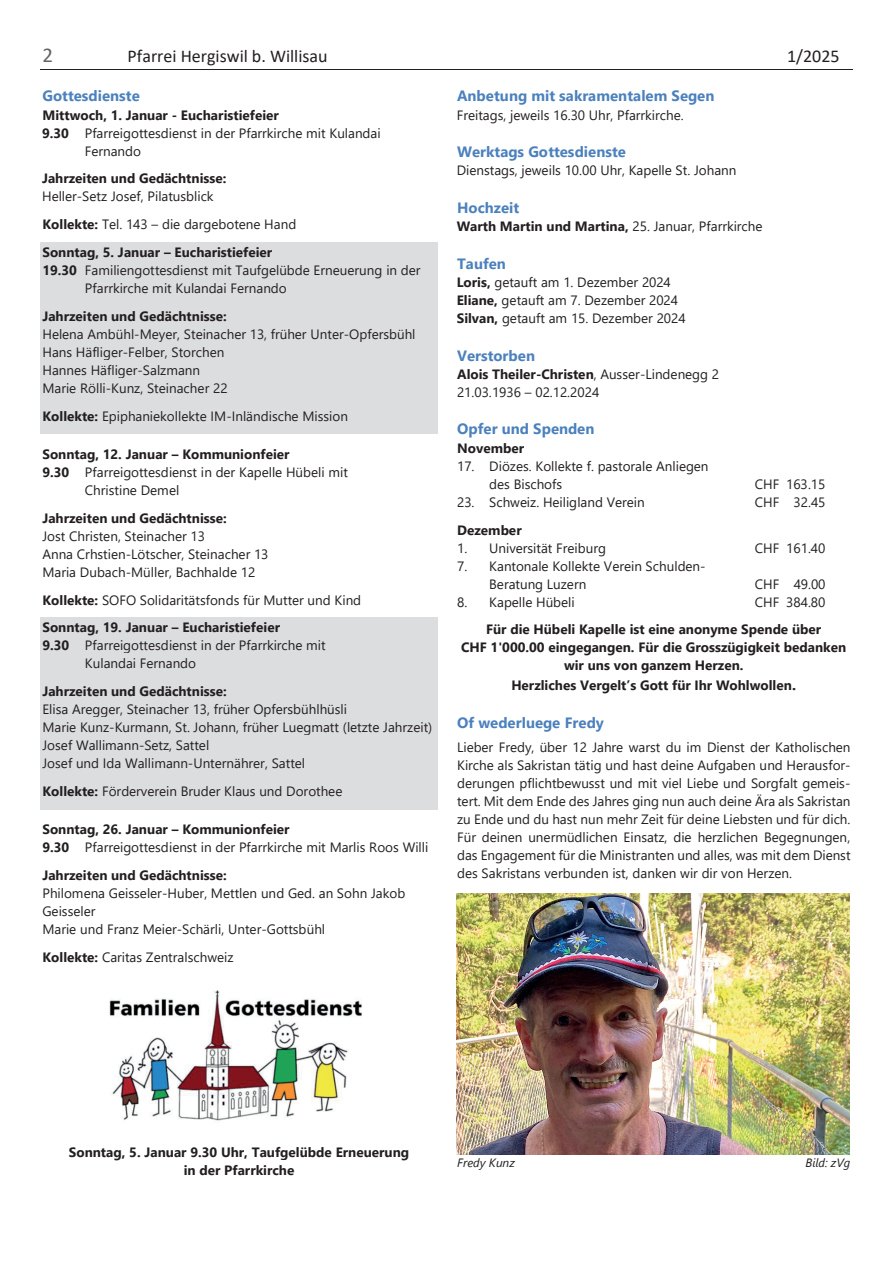
<style>
.page{position:relative;width:893px;height:1263px;background:#fff}
.page>*{position:absolute;margin:0;border:0;box-sizing:border-box;transform-origin:0 0}
.t1{font:21px "Calibri";color:#636366}
.t2{font:18px "Calibri";color:#231f20}
.t3{font:700 15px "Segoe UI";color:#4c81bd}
.t4{font:13.5px/18px "Segoe UI";color:#231f20}
.t5{font:700 13.5px/17.9px "Segoe UI";color:#231f20;text-align:center}
.t6{font:italic 12px "Segoe UI";color:#231f20}
.s1{font-weight:700}
.s2{font-weight:400}
.s3{font-size:15px}
</style>
<div class="page">
<hr style="left:40px;top:69px;width:813px;height:1px;background:#231f20">
<div style="left:40px;top:243px;width:398px;height:18px;background:#dcdddf"></div>
<div style="left:40px;top:261px;width:398px;height:18px;background:#dcdddf"></div>
<div style="left:40px;top:279px;width:398px;height:17px;background:#dcdddf"></div>
<div style="left:40px;top:296px;width:398px;height:11px;background:#dcdddf"></div>
<div style="left:40px;top:307px;width:398px;height:18px;background:#dcdddf"></div>
<div style="left:40px;top:325px;width:398px;height:17px;background:#dcdddf"></div>
<div style="left:40px;top:342px;width:398px;height:18px;background:#dcdddf"></div>
<div style="left:40px;top:360px;width:398px;height:18px;background:#dcdddf"></div>
<div style="left:40px;top:378px;width:398px;height:18px;background:#dcdddf"></div>
<div style="left:40px;top:396px;width:398px;height:10px;background:#dcdddf"></div>
<div style="left:40px;top:406px;width:398px;height:18px;background:#dcdddf"></div>
<div style="left:40px;top:424px;width:398px;height:10px;background:#dcdddf"></div>
<div style="left:40px;top:618px;width:398px;height:18px;background:#dcdddf"></div>
<div style="left:40px;top:636px;width:398px;height:18px;background:#dcdddf"></div>
<div style="left:40px;top:654px;width:398px;height:18px;background:#dcdddf"></div>
<div style="left:40px;top:672px;width:398px;height:10px;background:#dcdddf"></div>
<div style="left:40px;top:682px;width:398px;height:18px;background:#dcdddf"></div>
<div style="left:40px;top:700px;width:398px;height:18px;background:#dcdddf"></div>
<div style="left:40px;top:718px;width:398px;height:18px;background:#dcdddf"></div>
<div style="left:40px;top:736px;width:398px;height:18px;background:#dcdddf"></div>
<div style="left:40px;top:754px;width:398px;height:17px;background:#dcdddf"></div>
<div style="left:40px;top:771px;width:398px;height:10px;background:#dcdddf"></div>
<div style="left:40px;top:781px;width:398px;height:18px;background:#dcdddf"></div>
<div style="left:40px;top:799px;width:398px;height:10px;background:#dcdddf"></div>
<img style="left:109px;top:990px;width:253px;height:131px">
<img style="left:457px;top:893px;width:392px;height:261px">
<h1 class="t1" style="left:42px;top:41px;width:12px">2</h1>
<h2 class="t2" style="left:127px;top:44px;width:202px">Pfarrei Hergiswil b. Willisau</h2>
<h2 class="t2" style="left:787px;top:44px;width:54px">1/2025</h2>
<p class="t3" style="left:42px;top:82px;width:99px">Gottesdienste</p>
<p class="t5" style="left:42px;top:105px;width:238px">Mittwoch, 1. Januar - Eucharistiefeier</p>
<p class="t4" style="left:42px;top:123px;width:340px"><span class="s1">9.30</span> Pfarreigottesdienst in der Pfarrkirche mit Kulandai</p>
<p class="t4" style="left:85px;top:141px;width:58px">Fernando</p>
<p class="t5" style="left:42px;top:169px;width:186px">Jahrzeiten und Gedächtnisse:</p>
<p class="t4" style="left:42px;top:182px;width:256px;line-height:27.9px">Heller-Setz Josef, Pilatusblick<br><span class="s1">Kollekte:</span> Tel. 143 – die dargebotene Hand<br><span class="s1">Sonntag, 5. Januar – Eucharistiefeier</span></p>
<p class="t4" style="left:85px;top:260px;width:337px;text-indent:-42px"><span class="s1">19.30</span> Familiengottesdienst mit Taufgelübde Erneuerung in der<br>Pfarrkirche mit Kulandai Fernando</p>
<p class="t5" style="left:42px;top:306px;width:186px">Jahrzeiten und Gedächtnisse:</p>
<p class="t4" style="left:42px;top:324px;width:375px">Helena Ambühl-Meyer, Steinacher 13, früher Unter-Opfersbühl Hans Häfliger-Felber, Storchen<br>Hannes Häfliger-Salzmann<br>Marie Rölli-Kunz, Steinacher 22</p>
<p class="t4" style="left:42px;top:406px;width:307px"><span class="s1">Kollekte:</span> Epiphaniekollekte IM-Inländische Mission</p>
<p class="t5" style="left:42px;top:444px;width:249px">Sonntag, 12. Januar – Kommunionfeier</p>
<p class="t4" style="left:42px;top:462px;width:307px"><span class="s1">9.30</span> Pfarreigottesdienst in der Kapelle Hübeli mit</p>
<p class="t4" style="left:85px;top:480px;width:96px">Christine Demel</p>
<p class="t5" style="left:42px;top:508px;width:186px">Jahrzeiten und Gedächtnisse:</p>
<p class="t4" style="left:42px;top:526px;width:228px">Jost Christen, Steinacher 13<br>Anna Crhstien-Lötscher, Steinacher 13<br>Maria Dubach-Müller, Bachhalde 12</p>
<p class="t5" style="left:42px;top:585px;width:320px;line-height:27.9px;text-align:left">Kollekte: <span class="s2">SOFO Solidaritätsfonds für Mutter und Kind<br></span>Sonntag, 19. Januar – Eucharistiefeier</p>
<p class="t4" style="left:85px;top:635px;width:242px;text-indent:-42px"><span class="s1">9.30</span> Pfarreigottesdienst in der Pfarrkirche mit<br>Kulandai Fernando</p>
<p class="t5" style="left:42px;top:681px;width:186px">Jahrzeiten und Gedächtnisse:</p>
<p class="t4" style="left:42px;top:699px;width:391px">Elisa Aregger, Steinacher 13, früher Opfersbühlhüsli<br>Marie Kunz-Kurmann, St. Johann, früher Luegmatt (letzte Jahrzeit)<br>Josef Wallimann-Setz, Sattel<br>Josef und Ida Wallimann-Unternährer, Sattel</p>
<p class="t4" style="left:42px;top:781px;width:301px"><span class="s1">Kollekte:</span> Förderverein Bruder Klaus und Dorothee</p>
<p class="t4" style="left:42px;top:819px;width:387px"><span class="s1">Sonntag, 26. Januar – Kommunionfeier<br>9.30</span> Pfarreigottesdienst in der Pfarrkirche mit Marlis Roos Willi</p>
<p class="t5" style="left:42px;top:865px;width:186px">Jahrzeiten und Gedächtnisse:</p>
<p class="t4" style="left:42px;top:883px;width:364px">Philomena Geisseler-Huber, Mettlen und Ged. an Sohn Jakob<br>Geisseler<br>Marie und Franz Meier-Schärli, Unter-Gottsbühl</p>
<p class="t4" style="left:42px;top:947px;width:193px"><span class="s1">Kollekte:</span> Caritas Zentralschweiz</p>
<p class="t3" style="left:457px;top:82px;width:259px">Anbetung mit sakramentalem Segen</p>
<p class="t4" style="left:457px;top:105px;width:228px">Freitags, jeweils 16.30 Uhr, Pfarrkirche.</p>
<p class="t3" style="left:457px;top:138px;width:170px">Werktags Gottesdienste</p>
<p class="t4" style="left:457px;top:160px;width:281px">Dienstags, jeweils 10.00 Uhr, Kapelle St. Johann</p>
<p class="t3" style="left:457px;top:193px;width:64px">Hochzeit</p>
<p class="t5" style="left:457px;top:217px;width:307px">Warth Martin und Martina, <span class="s2">25. Januar, Pfarrkirche</span></p>
<p class="t3" style="left:457px;top:249px;width:50px">Taufen</p>
<p class="t4" style="left:457px;top:272px;width:230px"><span class="s1">Loris,</span> getauft am 1. Dezember 2024<br><span class="s1">Eliane,</span> getauft am 7. Dezember 2024<br><span class="s1">Silvan,</span> getauft am 15. Dezember 2024</p>
<p class="t3" style="left:457px;top:341px;width:79px">Verstorben</p>
<p class="t4" style="left:457px;top:364px;width:263px"><span class="s1">Alois Theiler-Christen</span>, Ausser-Lindenegg 2<br>21.03.1936 – 02.12.2024</p>
<p class="t3" style="left:457px;top:415px;width:139px">Opfer und Spenden</p>
<p class="t5" style="left:457px;top:438px;width:69px">November</p>
<p class="t4" style="left:489px;top:456px;width:221px;text-indent:-32px">17. Diözes. Kollekte f. pastorale Anliegen des Bischofs</p>
<p class="t4" style="left:755px;top:474px;width:72px">CHF 163.15</p>
<p class="t4" style="left:457px;top:492px;width:189px">23. Schweiz. Heiligland Verein</p>
<p class="t4" style="left:755px;top:492px;width:72px">CHF 32.45</p>
<p class="t5" style="left:457px;top:520px;width:66px">Dezember</p>
<p class="t4" style="left:457px;top:538px;width:150px">1. Universität Freiburg</p>
<p class="t4" style="left:755px;top:538px;width:72px">CHF 161.40</p>
<p class="t4" style="left:489px;top:556px;width:218px;text-indent:-32px">7. Kantonale Kollekte Verein Schulden-<br>Beratung Luzern</p>
<p class="t4" style="left:755px;top:573px;width:72px">CHF 49.00</p>
<p class="t4" style="left:457px;top:591px;width:119px">8. Kapelle Hübeli</p>
<p class="t4" style="left:755px;top:591px;width:72px">CHF 384.80</p>
<p class="t5" style="left:461px;top:620px;width:387px">Für die Hübeli Kapelle ist eine anonyme Spende über<br>CHF 1'000.00 eingegangen. Für die Grosszügigkeit bedanken wir uns von ganzem Herzen.</p>
<p class="t5" style="left:511px;top:675px;width:286px">Herzliches Vergelt’s Gott für Ihr Wohlwollen<span class="s3">.</span></p>
<p class="t3" style="left:457px;top:708px;width:148px">Of wederluege Fredy</p>
<p class="t4" style="left:457px;top:737px;width:395px;text-align:justify">Lieber Fredy, über 12 Jahre warst du im Dienst der Katholischen Kirche als Sakristan tätig und hast deine Aufgaben und Herausfor&shy;derungen pflichtbewusst und mit viel Liebe und Sorgfalt gemeis&shy;tert. Mit dem Ende des Jahres ging nun auch deine Ära als Sakristan zu Ende und du hast nun mehr Zeit für deine Liebsten und für dich.<br>Für deinen unermüdlichen Einsatz, die herzlichen Begegnungen, das Engagement für die Ministranten und alles, was mit dem Dienst des Sakristans verbunden ist, danken wir dir von Herzen.</p>
<p class="t5" style="left:69px;top:1142px;width:342px">Sonntag, 5. Januar 9.30 Uhr, Taufgelübde Erneuerung in der Pfarrkirche</p>
<p class="t6" style="left:457px;top:1152px;width:59px">Fredy Kunz</p>
<p class="t6" style="left:805px;top:1152px;width:46px">Bild: zVg</p>
</div>
